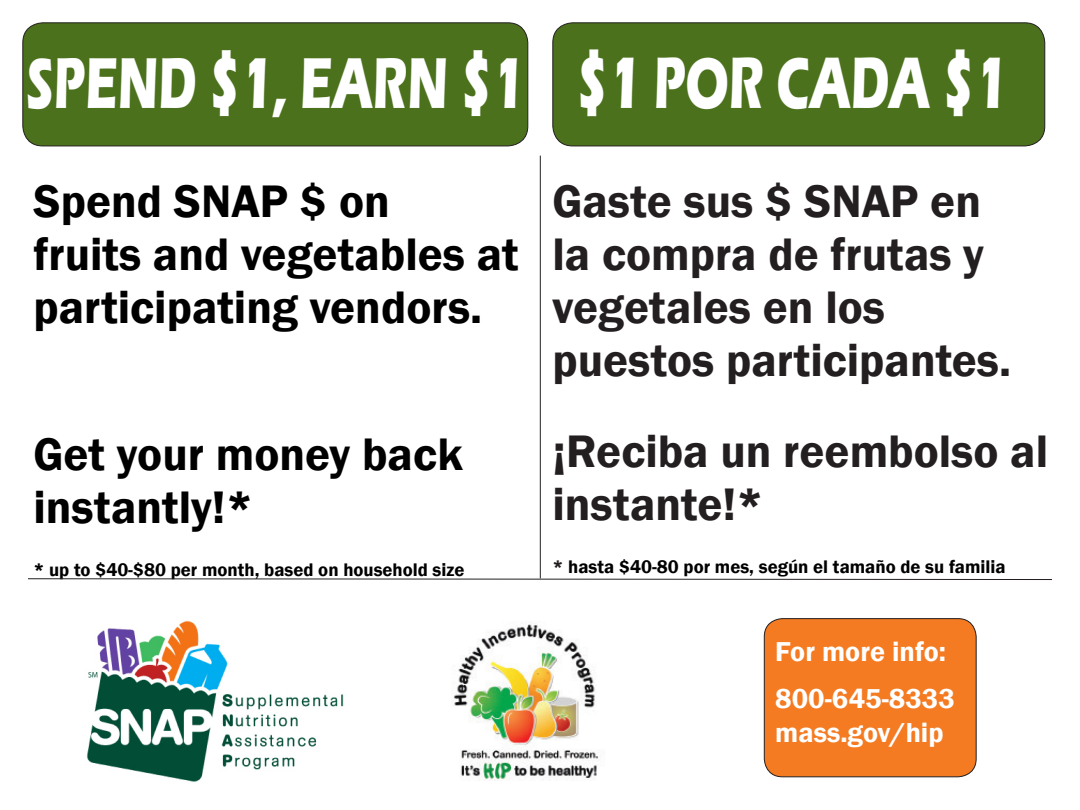
<style>
.page{position:relative;width:1080px;height:810px;background:#fff}
.page>*{position:absolute;margin:0;border:0;box-sizing:border-box;transform-origin:0 0}
.t1{font:700 75px "Eras ITC";color:#fff;scale:.67 1}
.t2{font:700 74.06px "Eras ITC";color:#fff;scale:.67 1}
.t3{font:600 46.88px/53.1px "Franklin Gothic";color:#231f20;text-align:justify}
.t4{font:600 46.88px/53.1px "Franklin Gothic";color:#000}
.t5{font:600 28.12px "Franklin Gothic";color:#fff}
.t6{font:600 18.75px "Franklin Gothic";color:#000}
.s1{color:#231f20}
</style>
<div class="page">
<div style="left:553px;top:23px;width:492px;height:123px;background:#4b711c;border-radius:20px"></div>
<div style="left:552px;top:22px;width:493px;height:124px;border:1px solid #231f20;border-radius:20px"></div>
<div style="left:23px;top:23px;width:505px;height:123px;background:#4b711c;border-radius:20px"></div>
<div style="left:22px;top:22px;width:506px;height:124px;border:1px solid #231f20;border-radius:20px"></div>
<img style="left:452px;top:624px;width:147px;height:156px">
<img style="left:86px;top:620px;width:258px;height:162px">
<hr style="left:540px;top:156px;width:1px;height:422px;background:#231f20">
<svg style="left:28px;top:578px;width:1024px;height:2px;background:#908e8e"></svg>
<div style="left:764px;top:619px;width:212px;height:158px;background:#f47b21;border-radius:18px"></div>
<div style="left:764px;top:618px;width:212px;height:159px;border:1px solid #231f20;border-radius:18px"></div>
<p class="t2" style="left:27px;top:40px;width:745px">SPEND $1, EARN $1</p>
<p class="t1" style="left:576px;top:40px;width:646px">$1 POR CADA $1</p>
<p class="t4" style="left:33px;top:175px;width:358px">Spend SNAP $ on</p>
<p class="t4" style="left:33px;top:228px;width:487px">fruits and vegetables at participating vendors.</p>
<p class="t4" style="left:33px;top:428px;width:431px">Get your money back instantly!*</p>
<p class="t6" style="left:33px;top:558px;width:433px">* up to $40-$80 per month, based on household size</p>
<p class="t3" style="left:552px;top:175px;width:433px">Gaste sus $ SNAP en la compra de frutas y vegetales en los</p>
<p class="t3" style="left:552px;top:334px;width:460px">puestos participantes.</p>
<p class="t3" style="left:552px;top:425px;width:497px">¡Reciba un reembolso al instante!*</p>
<p class="t6" style="left:552px;top:555px;width:455px"><span class="s1">*</span> hasta $40-80 por mes, según el tamaño de su familia</p>
<p class="t5" style="left:775px;top:634px;width:172px">For more info:</p>
<p class="t5" style="left:775px;top:681px;width:181px">800-645-8333</p>
<p class="t5" style="left:775px;top:715px;width:170px">mass.gov/hip</p>
</div>
